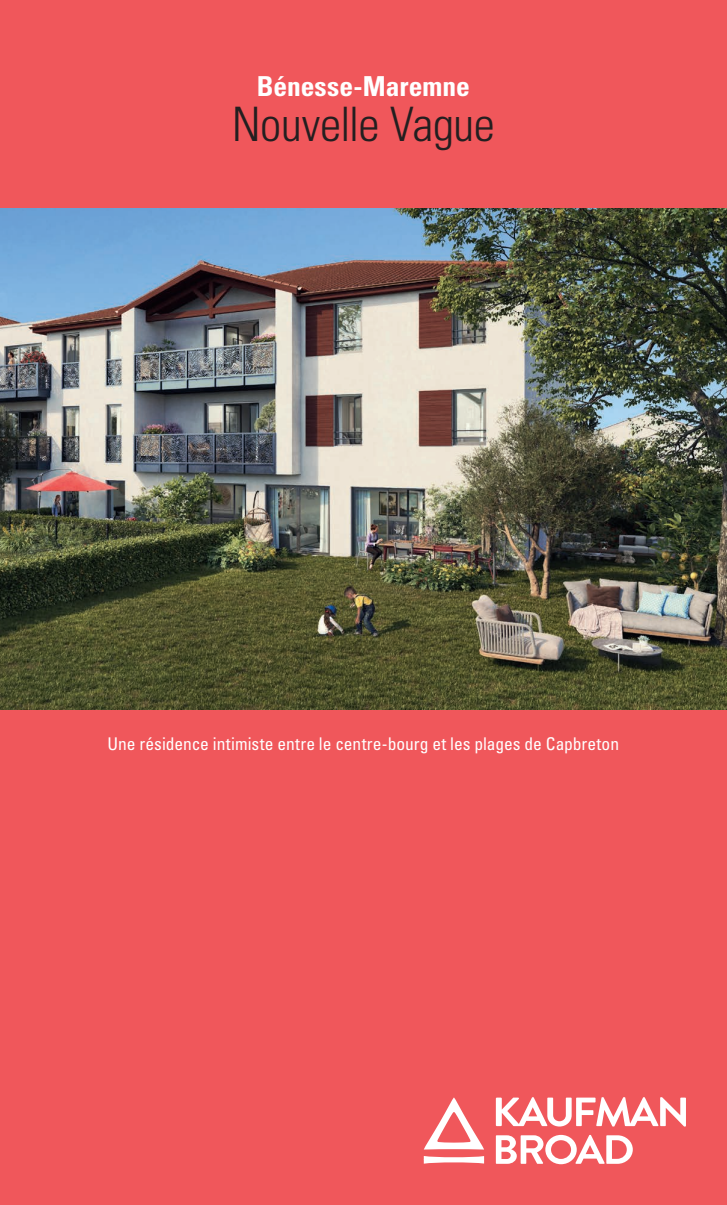
<style>
.page{position:relative;width:727px;height:1205px;background:#fff}
.page>*{position:absolute;margin:0;border:0;box-sizing:border-box;transform-origin:0 0}
.t1{font:300 condensed 47.5px "Univers LT Std";letter-spacing:-.015em;color:#231f20}
.t2{font:700 condensed 27.5px "Univers LT Std";color:#fff}
.t3{font:condensed 17.5px "Univers LT Std";color:#fff}
</style>
<div class="page">
<div style="left:0;top:0;width:726px;height:1205px;background:#f0575b"></div>
<svg style="left:423px;top:1156px;width:61px;height:7px"></svg>
<svg style="left:495px;top:1097px;width:190px;height:29px"></svg>
<svg style="left:495px;top:1135px;width:137px;height:29px"></svg>
<svg style="left:424px;top:1097px;width:60px;height:52px"></svg>
<img style="left:0;top:208px;width:726px;height:502px">
<h2 class="t2" style="left:257px;top:69px;width:215px">Bénesse-Maremne</h2>
<h1 class="t1" style="left:232px;top:95px;width:264px">Nouvelle Vague</h1>
<p class="t3" style="left:108px;top:732px;width:513px">Une résidence intimiste entre le centre-bourg et les plages de Capbreton</p>
</div>
